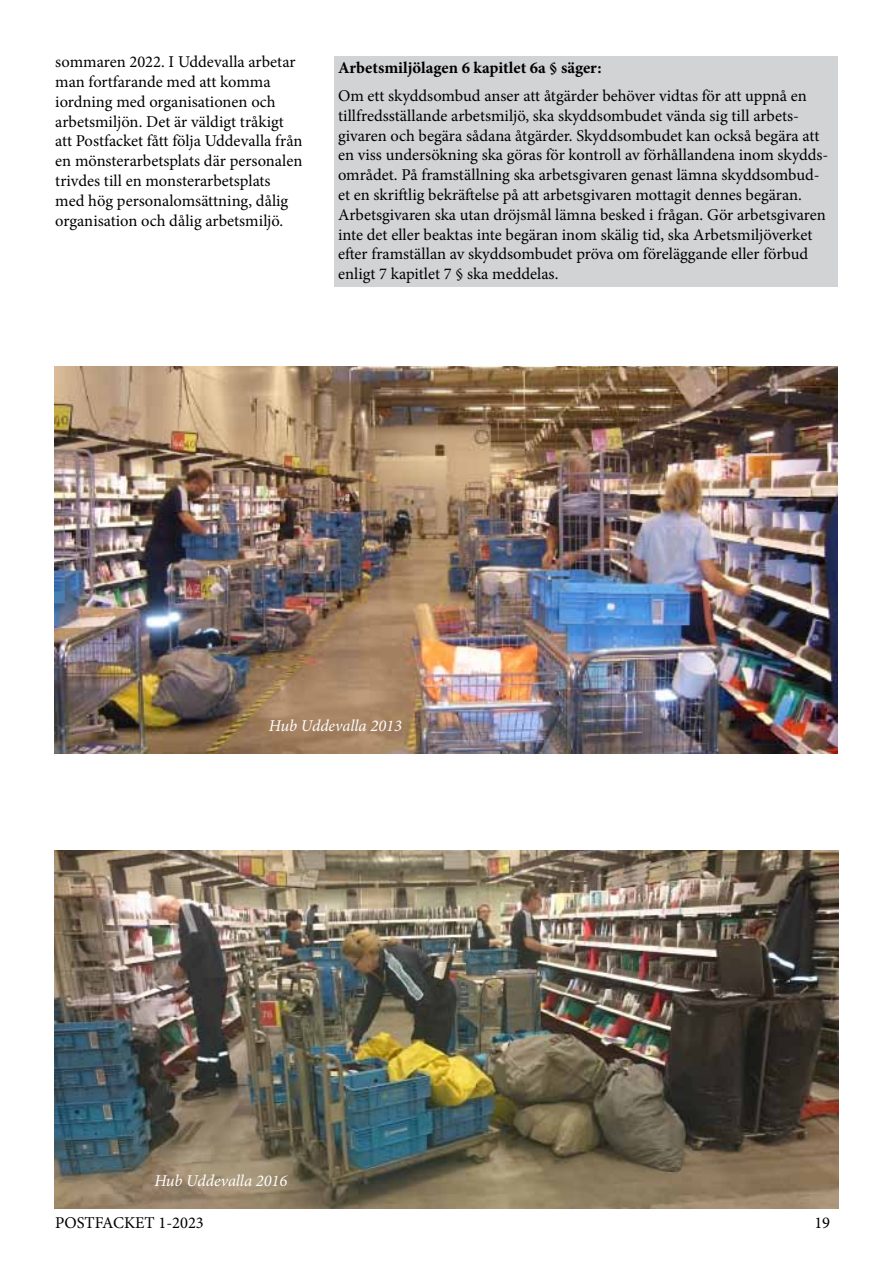
<style>
.page{position:relative;width:893px;height:1263px;background:#fff}
.page>*{position:absolute;margin:0;border:0;box-sizing:border-box;transform-origin:0 0}
.t1{font:16.5px/19.8px "Minion Pro";color:#000}
.t2{font:700 16.5px "Minion Pro";color:#000}
.t3{font:italic 16.5px "Minion Pro";letter-spacing:-.005em;color:#fff}
</style>
<div class="page">
<img style="left:55px;top:851px;width:783px;height:357px">
<img style="left:54px;top:367px;width:784px;height:386px">
<div style="left:334px;top:56px;width:504px;height:231px;background:#d1d3d4"></div>
<p class="t1" style="left:55px;top:52px;width:249px">sommaren 2022. I Uddevalla arbetar man fortfarande med att komma iordning med organisationen och arbetsmiljön. Det är väldigt tråkigt att Postfacket fått följa Uddevalla från en mönsterarbetsplats där personalen trivdes till en monsterarbetsplats med hög personalomsättning, dålig organisation och dålig arbetsmiljö.</p>
<p class="t2" style="left:338px;top:56px;width:265px">Arbetsmiljölagen 6 kapitlet 6a § säger:</p>
<p class="t1" style="left:338px;top:86px;width:492px">Om ett skyddsombud anser att åtgärder behöver vidtas för att uppnå en tillfredsställande arbetsmiljö, ska skyddsombudet vända sig till arbets&shy;givaren och begära sådana åtgärder. Skyddsombudet kan också begära att en viss undersökning ska göras för kontroll av förhållandena inom skydds&shy;området. På framställning ska arbetsgivaren genast lämna skyddsombud&shy;et en skriftlig bekräftelse på att arbetsgivaren mottagit dennes begäran.<br>Arbetsgivaren ska utan dröjsmål lämna besked i frågan. Gör arbetsgivaren inte det eller beaktas inte begäran inom skälig tid, ska Arbetsmiljöverket efter framställan av skyddsombudet pröva om föreläggande eller förbud enligt 7 kapitlet 7 § ska meddelas.</p>
<p class="t3" style="left:269px;top:714px;width:134px">Hub Uddevalla 2013</p>
<p class="t3" style="left:154px;top:1170px;width:134px">Hub Uddevalla 2016</p>
<p class="t1" style="left:55px;top:1213px;width:150px">POSTFACKET 1-2023</p>
<p class="t1" style="left:814px;top:1213px;width:17px">19</p>
</div>
